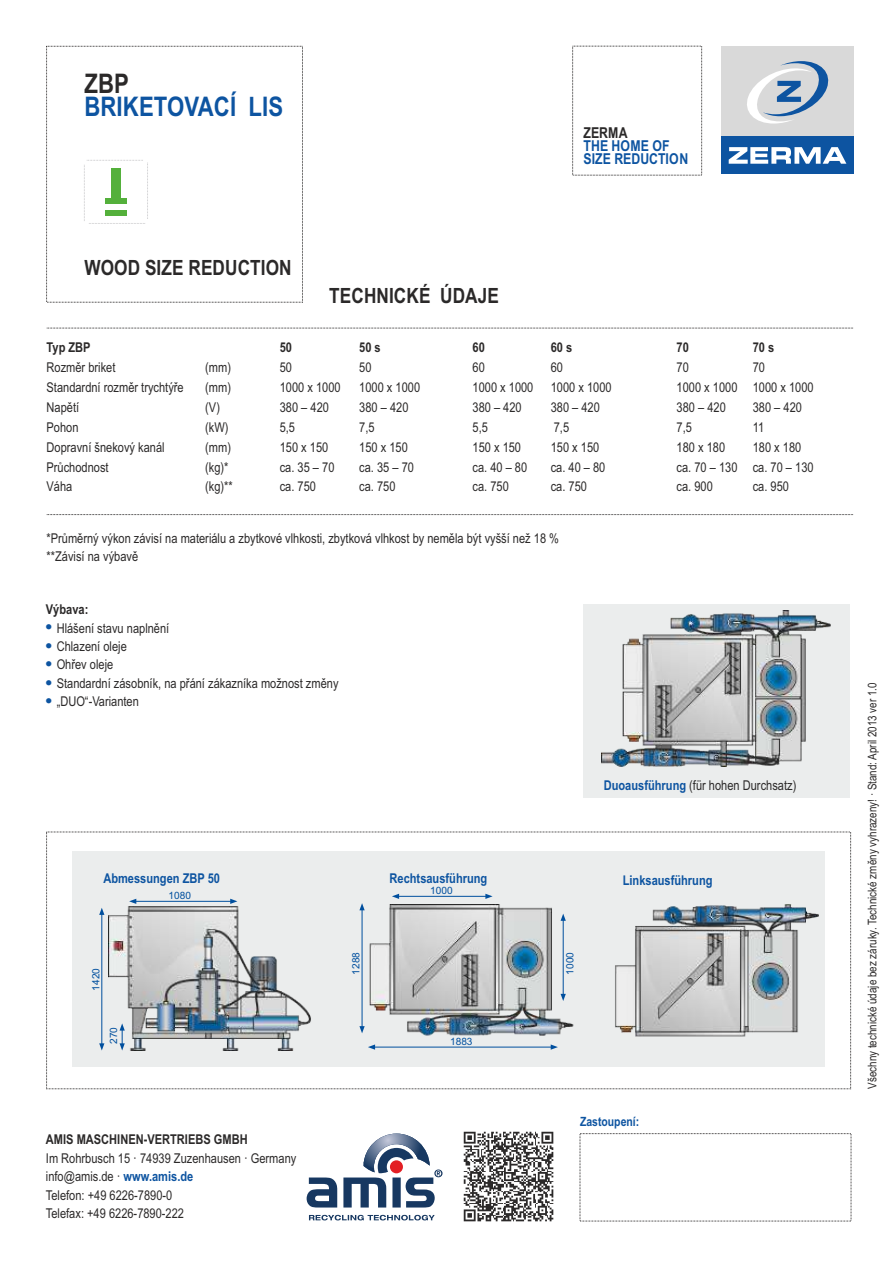
<style>
.page{position:relative;width:893px;height:1263px;background:#fff}
.page>*{position:absolute;margin:0;border:0;box-sizing:border-box;transform-origin:0 0}
.t1{font:700 27px "Arial Narrow";letter-spacing:.005em;color:#0d54a1}
.t2{font:700 27px "Arial Narrow";color:#2b2929}
.t3{font:700 21px "Arial Narrow";letter-spacing:.005em;color:#2b2929}
.t4{font:700 15px/12.8px "Arial Narrow";color:#0d54a1}
.t5{font:700 15px "Arial Narrow";color:#2b2929}
.t6{font:13.5px/18.3px "Arial Narrow";color:#2b2929}
.t7{font:700 13.5px "Arial Narrow";color:#2b2929}
.t8{font:700 13.5px "Arial Narrow";color:#0d54a1}
.t9{font:700 12.75px "Arial Narrow";color:#0d54a1}
.t10{font:12px "Arial Narrow";color:#2b2929}
.t11{font:10.05px "Arial";color:#004f9e}
.t12{font:9px/18.3px "Wingdings";color:#0d54a1;text-align:justify}
.s1{font-weight:700;color:#0d54a1}
</style>
<div class="page">
<div style="left:584px;top:604px;width:266px;height:193px;background:#ebeded"></div>
<div style="left:72px;top:852px;width:753px;height:215px;background:#ebeded"></div>
<div style="left:721px;top:46px;width:133px;height:117px;background:#d9d9d9"></div>
<div style="left:721px;top:136px;width:133px;height:38px;background:#0d54a1"></div>
<svg style="left:729px;top:147px;width:117px;height:17px"></svg>
<svg style="left:747px;top:61px;width:82px;height:63px"></svg>
<svg style="left:47px;top:328px;width:806px;height:1px"></svg>
<svg style="left:47px;top:514px;width:806px;height:1px"></svg>
<svg style="left:84px;top:160px;width:64px;height:64px"></svg>
<div style="left:111px;top:168px;width:10px;height:30px;background:#54b03b"></div>
<div style="left:105px;top:198px;width:22px;height:5px;background:#54b03b"></div>
<div style="left:105px;top:210px;width:22px;height:6px;background:#54b03b"></div>
<hr style="left:102px;top:913px;width:1px;height:132px;background:#004f9e">
<svg style="left:99px;top:908px;width:5px;height:7px"></svg>
<svg style="left:99px;top:1043px;width:5px;height:7px"></svg>
<hr style="left:134px;top:901px;width:98px;height:1px;background:#004f9e">
<svg style="left:230px;top:899px;width:7px;height:5px"></svg>
<svg style="left:129px;top:899px;width:7px;height:5px"></svg>
<hr style="left:397px;top:896px;width:90px;height:1px;background:#004f9e">
<svg style="left:392px;top:894px;width:7px;height:5px"></svg>
<svg style="left:485px;top:894px;width:8px;height:5px"></svg>
<img style="left:108px;top:904px;width:711px;height:146px">
<img style="left:602px;top:611px;width:229px;height:155px">
<svg style="left:309px;top:1215px;width:126px;height:5px"></svg>
<svg style="left:307px;top:1133px;width:136px;height:74px"></svg>
<img style="left:463px;top:1131px;width:91px;height:91px">
<h1 class="t2" style="left:84px;top:73px;width:46px">ZBP</h1>
<h1 class="t1" style="left:84px;top:96px;width:200px">BRIKETOVACÍ LIS</h1>
<h2 class="t3" style="left:84px;top:260px;width:209px">WOOD SIZE REDUCTION</h2>
<h2 class="t3" style="left:329px;top:288px;width:171px">TECHNICKÉ ÚDAJE</h2>
<p class="t5" style="left:584px;top:127px;width:46px">ZERMA</p>
<p class="t4" style="left:584px;top:141px;width:106px">THE HOME OF<br>SIZE REDUCTION</p>
<p class="t7" style="left:47px;top:342px;width:46px">Typ ZBP</p>
<p class="t7" style="left:280px;top:342px;width:14px">50</p>
<p class="t7" style="left:359px;top:342px;width:23px">50 s</p>
<p class="t7" style="left:472px;top:342px;width:14px">60</p>
<p class="t7" style="left:551px;top:342px;width:23px">60 s</p>
<p class="t7" style="left:677px;top:342px;width:14px">70</p>
<p class="t7" style="left:753px;top:342px;width:23px">70 s</p>
<p class="t6" style="left:47px;top:359px;width:70px">Rozměr briket</p>
<p class="t6" style="left:205px;top:359px;width:27px">(mm)</p>
<p class="t6" style="left:280px;top:359px;width:14px">50</p>
<p class="t6" style="left:359px;top:359px;width:14px">50</p>
<p class="t6" style="left:472px;top:359px;width:14px">60</p>
<p class="t6" style="left:551px;top:359px;width:14px">60</p>
<p class="t6" style="left:677px;top:359px;width:14px">70</p>
<p class="t6" style="left:753px;top:359px;width:14px">70</p>
<p class="t6" style="left:47px;top:379px;width:139px">Standardní rozměr trychtýře</p>
<p class="t6" style="left:205px;top:379px;width:27px">(mm)</p>
<p class="t6" style="left:280px;top:379px;width:62px">1000 x 1000</p>
<p class="t6" style="left:359px;top:379px;width:62px">1000 x 1000</p>
<p class="t6" style="left:472px;top:379px;width:62px">1000 x 1000</p>
<p class="t6" style="left:551px;top:379px;width:62px">1000 x 1000</p>
<p class="t6" style="left:677px;top:379px;width:139px">1000 x 1000 1000 x 1000</p>
<p class="t6" style="left:47px;top:399px;width:34px">Napětí</p>
<p class="t6" style="left:205px;top:399px;width:16px">(V)</p>
<p class="t6" style="left:280px;top:399px;width:51px">380 – 420</p>
<p class="t6" style="left:359px;top:399px;width:51px">380 – 420</p>
<p class="t6" style="left:472px;top:399px;width:51px">380 – 420</p>
<p class="t6" style="left:551px;top:399px;width:51px">380 – 420</p>
<p class="t6" style="left:677px;top:399px;width:51px">380 – 420</p>
<p class="t6" style="left:753px;top:399px;width:51px">380 – 420</p>
<p class="t6" style="left:47px;top:419px;width:34px">Pohon</p>
<p class="t6" style="left:205px;top:419px;width:25px">(kW)</p>
<p class="t6" style="left:280px;top:419px;width:17px">5,5</p>
<p class="t6" style="left:359px;top:419px;width:17px">7,5</p>
<p class="t6" style="left:472px;top:419px;width:17px">5,5</p>
<p class="t6" style="left:554px;top:419px;width:17px">7,5</p>
<p class="t6" style="left:677px;top:419px;width:17px">7,5</p>
<p class="t6" style="left:753px;top:419px;width:13px">11</p>
<p class="t6" style="left:47px;top:439px;width:120px">Dopravní šnekový kanál</p>
<p class="t6" style="left:205px;top:439px;width:27px">(mm)</p>
<p class="t6" style="left:280px;top:439px;width:50px">150 x 150</p>
<p class="t6" style="left:359px;top:439px;width:50px">150 x 150</p>
<p class="t6" style="left:472px;top:439px;width:50px">150 x 150</p>
<p class="t6" style="left:551px;top:439px;width:50px">150 x 150</p>
<p class="t6" style="left:676px;top:439px;width:50px">180 x 180</p>
<p class="t6" style="left:753px;top:439px;width:50px">180 x 180</p>
<p class="t6" style="left:47px;top:459px;width:64px">Průchodnost</p>
<p class="t6" style="left:205px;top:459px;width:25px">(kg)*</p>
<p class="t6" style="left:280px;top:459px;width:56px">ca. 35 – 70</p>
<p class="t6" style="left:359px;top:459px;width:56px">ca. 35 – 70</p>
<p class="t6" style="left:472px;top:459px;width:56px">ca. 40 – 80</p>
<p class="t6" style="left:551px;top:459px;width:56px">ca. 40 – 80</p>
<p class="t6" style="left:676px;top:459px;width:139px">ca. 70 – 130 ca. 70 – 130</p>
<p class="t6" style="left:47px;top:479px;width:27px">Váha</p>
<p class="t6" style="left:205px;top:479px;width:29px">(kg)**</p>
<p class="t6" style="left:280px;top:479px;width:38px">ca. 750</p>
<p class="t6" style="left:359px;top:479px;width:38px">ca. 750</p>
<p class="t6" style="left:472px;top:479px;width:38px">ca. 750</p>
<p class="t6" style="left:551px;top:479px;width:38px">ca. 750</p>
<p class="t6" style="left:676px;top:479px;width:38px">ca. 900</p>
<p class="t6" style="left:753px;top:479px;width:38px">ca. 950</p>
<p class="t6" style="left:47px;top:530px;width:514px">*Průměrný výkon závisí na materiálu a zbytkové vlhkosti, zbytková vlhkost by neměla být vyšší než 18 % **Závisí na výbavě</p>
<p class="t7" style="left:46px;top:604px;width:44px">Výbava:</p>
<p class="t12" style="left:46px;top:619px;width:8px">● ● ● ● ●</p>
<p class="t6" style="left:57px;top:620px;width:114px">Hlášení stavu naplnění<br>Chlazení oleje<br>Ohřev oleje</p>
<p class="t6" style="left:57px;top:675px;width:283px">Standardní zásobník, na přání zákazníka možnost změny</p>
<p class="t6" style="left:57px;top:693px;width:84px">„DUO“-Varianten</p>
<p class="t6" style="left:604px;top:778px;width:194px"><span class="s1">Duoausführung</span> (für hohen Durchsatz)</p>
<p class="t8" style="left:103px;top:873px;width:118px">Abmessungen ZBP 50</p>
<p class="t8" style="left:390px;top:873px;width:99px">Rechtsausführung</p>
<p class="t8" style="left:623px;top:875px;width:91px">Linksausführung</p>
<p class="t11" style="left:430px;top:887px;width:24px">1000</p>
<p class="t11" style="left:169px;top:892px;width:24px">1080</p>
<p class="t11" style="left:92px;top:990px;width:24px;rotate:-90deg">1420</p>
<p class="t11" style="left:110px;top:1044px;width:18px;rotate:-90deg">270</p>
<p class="t7" style="left:46px;top:1134px;width:203px">AMIS MASCHINEN-VERTRIEBS GMBH</p>
<p class="t6" style="left:46px;top:1150px;width:252px">Im Rohrbusch 15 · 74939 Zuzenhausen · Germany info@amis.de · <span class="s1">www.amis.de<br></span>Telefon: +49 6226-7890-0<br>Telefax: +49 6226-7890-222</p>
<p class="t11" style="left:352px;top:975px;width:24px;rotate:-90deg">1288</p>
<p class="t11" style="left:450px;top:1037px;width:24px">1883</p>
<p class="t11" style="left:566px;top:975px;width:24px;rotate:-90deg">1000</p>
<p class="t9" style="left:580px;top:1117px;width:61px">Zastoupení:</p>
<p class="t10" style="left:868px;top:1089px;width:408px;rotate:-90deg">Všechny technické údaje bez záruky. Technické změny vyhrazeny! · Stand: April 2013 ver 1.0</p>
</div>
